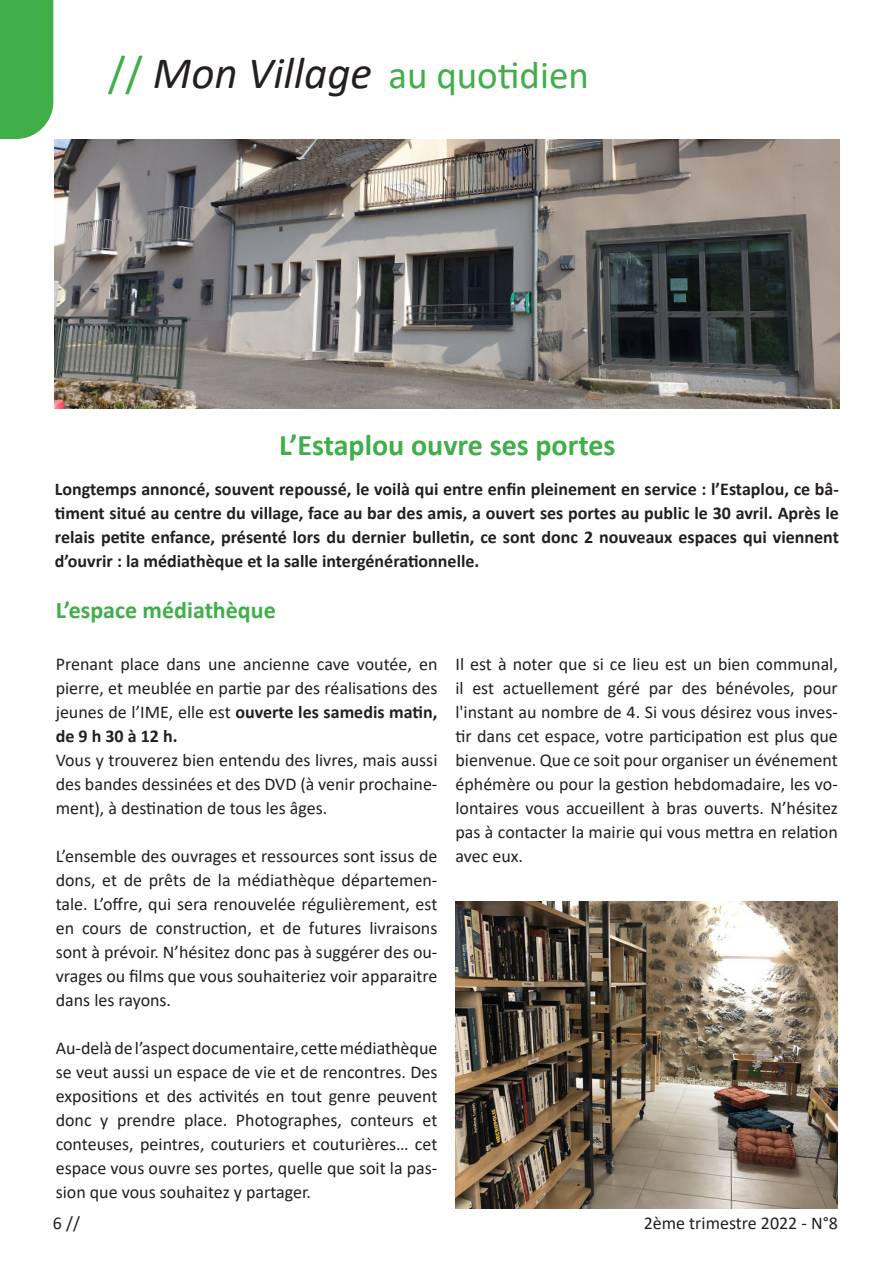
<style>
.page{position:relative;width:893px;height:1263px;background:#fff}
.page>*{position:absolute;margin:0;border:0;box-sizing:border-box;transform-origin:0 0}
.t1{font:39px "Calibri";color:#40ae49}
.t2{font:700 30px "Calibri";color:#40ae49}
.t3{font:700 24px "Calibri";color:#40ae49}
.t4{font:18px/24px "Calibri";color:#231f20;text-align:justify}
.t5{font:700 18px/24px "Calibri";color:#231f20;text-align:justify}
.s1{font-size:45px}
.s2{font-style:italic;font-size:45px;color:#231f20}
.s3{font-weight:700}
</style>
<div class="page">
<div style="left:0;top:0;width:53px;height:139px;background:#40ae49"></div>
<img style="left:55px;top:139px;width:785px;height:269px">
<img style="left:455px;top:901px;width:383px;height:308px">
<p class="t1" style="left:108px;top:48px;width:482px"><span class="s1">//</span> <span class="s2">Mon Village</span> au quotidien</p>
<p class="t2" style="left:279px;top:424px;width:338px">L’Estaplou ouvre ses portes</p>
<p class="t5" style="left:55px;top:476px;width:786px">Longtemps annoncé, souvent repoussé, le voilà qui entre enfin pleinement en service : l’Estaplou, ce bâ&shy;timent situé au centre du village, face au bar des amis, a ouvert ses portes au public le 30 avril. Après le relais petite enfance, présenté lors du dernier bulletin, ce sont donc 2 nouveaux espaces qui viennent d’ouvrir : la médiathèque et la salle intergénérationnelle.</p>
<p class="t3" style="left:56px;top:593px;width:222px">L’espace médiathèque</p>
<p class="t4" style="left:56px;top:651px;width:383px">Prenant place dans une ancienne cave voutée, en pierre, et meublée en partie par des réalisations des jeunes de l’IME, elle est <span class="s3">ouverte les samedis matin, de 9 h 30 à 12 h.</span></p>
<p class="t4" style="left:56px;top:747px;width:383px">Vous y trouverez bien entendu des livres, mais aussi des bandes dessinées et des DVD (à venir prochaine&shy;ment), à destination de tous les âges.</p>
<p class="t4" style="left:56px;top:843px;width:383px">L’ensemble des ouvrages et ressources sont issus de dons, et de prêts de la médiathèque départemen&shy;tale. L’offre, qui sera renouvelée régulièrement, est en cours de construction, et de futures livraisons sont à prévoir. N’hésitez donc pas à suggérer des ou&shy;vrages ou films que vous souhaiteriez voir apparaitre dans les rayons.</p>
<p class="t4" style="left:56px;top:1035px;width:383px">Au-delà de l’aspect documentaire, cette médiathèque se veut aussi un espace de vie et de rencontres. Des expositions et des activités en tout genre peuvent donc y prendre place. Photographes, conteurs et conteuses, peintres, couturiers et couturières… cet espace vous ouvre ses portes, quelle que soit la pas&shy;sion que vous souhaitez y partager.</p>
<p class="t4" style="left:455px;top:651px;width:384px">Il est à noter que si ce lieu est un bien communal, il est actuellement géré par des bénévoles, pour l'instant au nombre de 4. Si vous désirez vous inves&shy;tir dans cet espace, votre participation est plus que bienvenue. Que ce soit pour organiser un événement éphémère ou pour la gestion hebdomadaire, les vo&shy;lontaires vous accueillent à bras ouverts. N’hésitez pas à contacter la mairie qui vous mettra en relation avec eux.</p>
<p class="t4" style="left:53px;top:1210px;width:29px">6 //</p>
<p class="t4" style="left:644px;top:1210px;width:196px">2ème trimestre 2022 - N°8</p>
</div>
